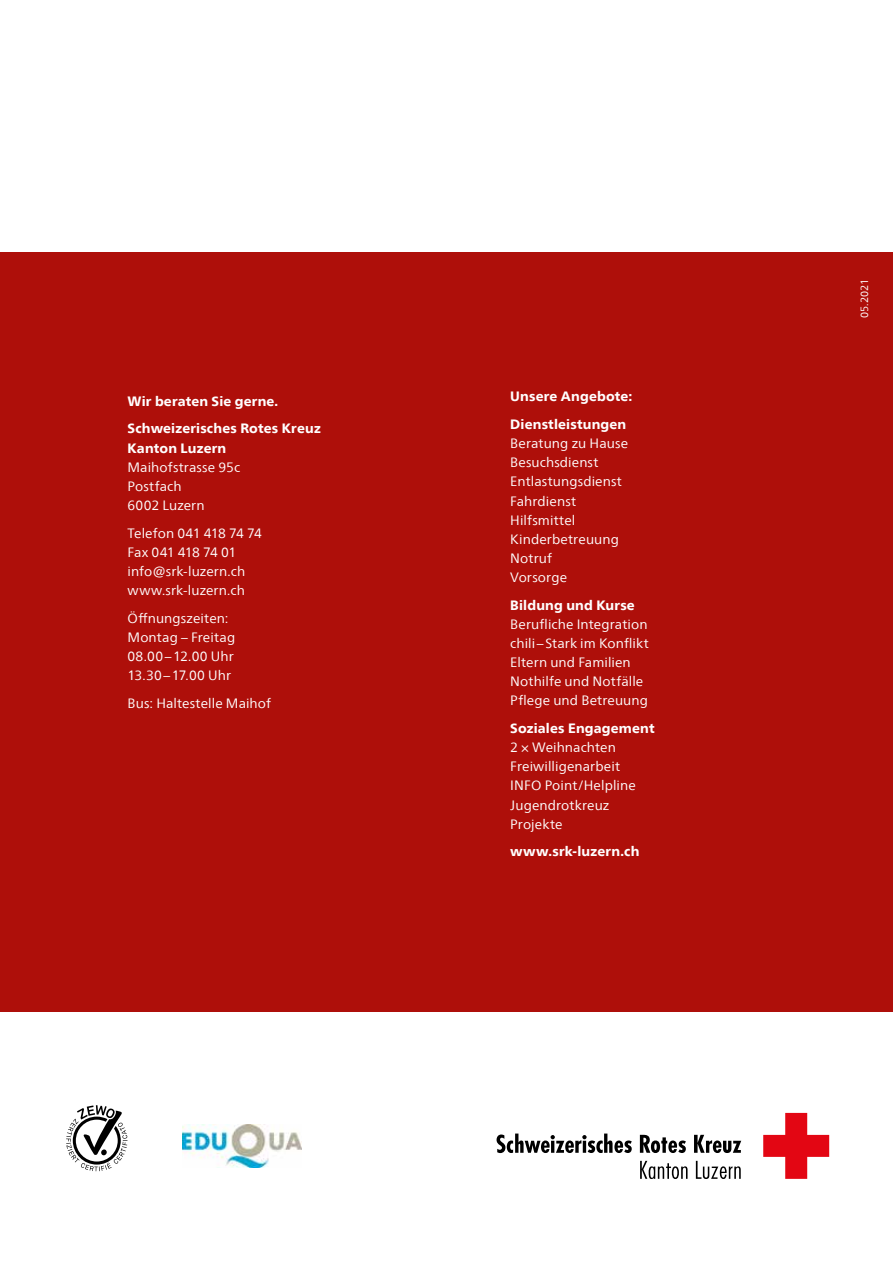
<style>
.page{position:relative;width:893px;height:1263px;background:#fff}
.page>*{position:absolute;margin:0;border:0;box-sizing:border-box;transform-origin:0 0}
.t1{font:13.5px/19.2px "Frutiger Neue LT Com";letter-spacing:.005em;color:#fff}
.t2{font:800 13.5px/27.6px "Frutiger Neue LT Com";letter-spacing:.015em;color:#fff}
.t3{font:10.5px "Frutiger Neue LT Com";letter-spacing:.005em;color:#fff}
</style>
<div class="page">
<div style="left:0;top:252px;width:893px;height:759px;background:#ae0f0a"></div>
<svg style="left:763px;top:1113px;width:66px;height:66px"></svg>
<svg style="left:497px;top:1133px;width:135px;height:20px"></svg>
<svg style="left:640px;top:1135px;width:46px;height:18px"></svg>
<svg style="left:694px;top:1135px;width:47px;height:18px"></svg>
<svg style="left:640px;top:1161px;width:47px;height:18px"></svg>
<svg style="left:696px;top:1161px;width:45px;height:18px"></svg>
<svg style="left:66px;top:1105px;width:61px;height:66px"></svg>
<img style="left:182px;top:1124px;width:120px;height:44px">
<p class="t2" style="left:128px;top:387px;width:195px">Wir beraten Sie gerne.<br>Schweizerisches Rotes Kreuz</p>
<p class="t2" style="left:128px;top:434px;width:100px">Kanton Luzern</p>
<p class="t1" style="left:128px;top:457px;width:114px">Maihofstrasse 95c<br>Postfach<br>6002 Luzern</p>
<p class="t1" style="left:128px;top:523px;width:136px">Telefon 041 418 74 74<br>Fax 041 418 74 01 info@srk-luzern.ch www.srk-luzern.ch</p>
<p class="t1" style="left:128px;top:608px;width:109px">Öffnungszeiten:<br>Montag – Freitag<br>08.00–12.00 Uhr<br>13.30–17.00 Uhr</p>
<p class="t1" style="left:128px;top:693px;width:145px">Bus: Haltestelle Maihof</p>
<p class="t2" style="left:510px;top:383px;width:124px">Unsere Angebote:<br>Dienstleistungen</p>
<p class="t1" style="left:510px;top:434px;width:119px">Beratung zu Hause<br>Besuchsdienst<br>Entlastungsdienst<br>Fahrdienst<br>Hilfsmittel<br>Kinderbetreuung<br>Notruf<br>Vorsorge</p>
<p class="t2" style="left:510px;top:591px;width:126px">Bildung und Kurse</p>
<p class="t1" style="left:510px;top:614px;width:140px">Berufliche Integration chili–Stark im Konflikt<br>Eltern und Familien<br>Nothilfe und Notfälle<br>Pflege und Betreuung</p>
<p class="t2" style="left:510px;top:714px;width:146px">Soziales Engagement</p>
<p class="t1" style="left:510px;top:738px;width:127px">2 × Weihnachten<br>Freiwilligenarbeit<br>INFO Point/Helpline<br>Jugendrotkreuz<br>Projekte</p>
<p class="t2" style="left:510px;top:838px;width:131px">www.srk-luzern.ch</p>
<p class="t3" style="left:858px;top:318px;width:41px;rotate:-90deg">05.2021</p>
</div>
